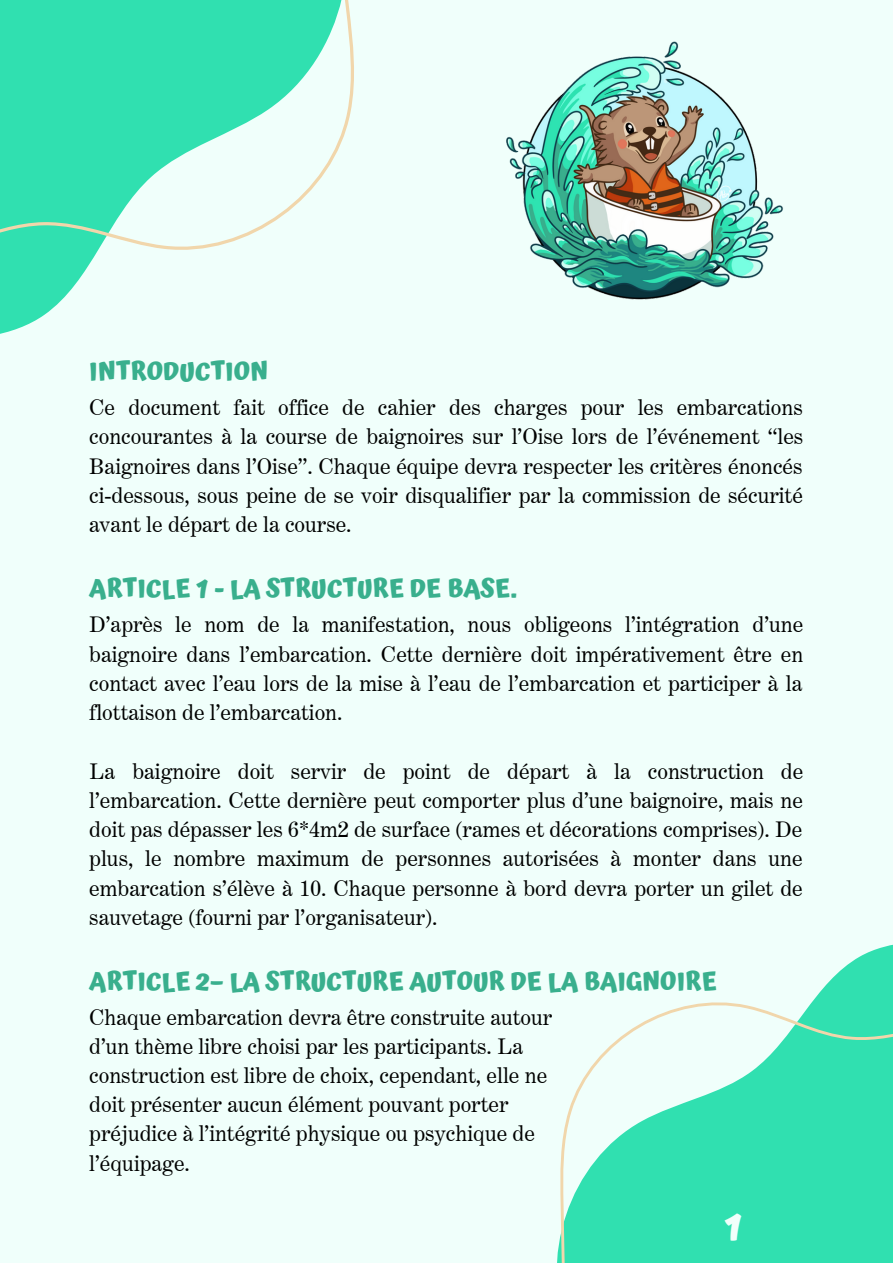
<style>
.page{position:relative;width:893px;height:1264px;background:#fff}
.page>*{position:absolute;margin:0;border:0;box-sizing:border-box;transform-origin:0 0}
.t1{font:700 36.75px "Atma";color:#f0fffb}
.t2{font:700 25.35px "Atma";color:#39af8d}
.t3{font:21.6px/29.2px "Century Expanded BT";color:#000;text-align:justify}
</style>
<div class="page">
<div style="left:0;top:0;width:892px;height:1262px;background:#f0fffb"></div>
<svg style="left:557px;top:945px;width:335px;height:317px"></svg>
<svg style="left:0;top:0;width:354px;height:334px"></svg>
<img style="left:506px;top:41px;width:277px;height:259px">
<p class="t2" style="left:89px;top:356px;width:180px">INTRODUCTION</p>
<p class="t3" style="left:89px;top:392px;width:715px">Ce document fait office de cahier des charges pour les embarcations concourantes à la course de baignoires sur l’Oise lors de l’événement “les Baignoires dans l’Oise”. Chaque équipe devra respecter les critères énoncés ci-dessous, sous peine de se voir disqualifier par la commission de sécurité avant le départ de la course.</p>
<p class="t2" style="left:89px;top:573px;width:429px">ARTICLE 1 - LA STRUCTURE DE BASE.</p>
<p class="t3" style="left:89px;top:610px;width:715px">D’après le nom de la manifestation, nous obligeons l’intégration d’une baignoire dans l’embarcation. Cette dernière doit impérativement être en contact avec l’eau lors de la mise à l’eau de l’embarcation et participer à la flottaison de l’embarcation.</p>
<p class="t3" style="left:89px;top:756px;width:715px">La baignoire doit servir de point de départ à la construction de l’embarcation. Cette dernière peut comporter plus d’une baignoire, mais ne doit pas dépasser les 6*4m2 de surface (rames et décorations comprises). De plus, le nombre maximum de personnes autorisées à monter dans une embarcation s’élève à 10. Chaque personne à bord devra porter un gilet de sauvetage (fourni par l’organisateur).</p>
<p class="t2" style="left:89px;top:966px;width:629px">ARTICLE 2– LA STRUCTURE AUTOUR DE LA BAIGNOIRE</p>
<p class="t3" style="left:89px;top:1001px;width:464px;text-align:left">Chaque embarcation devra être construite autour d’un thème libre choisi par les participants. La construction est libre de choix, cependant, elle ne doit présenter aucun élément pouvant porter préjudice à l’intégrité physique ou psychique de l’équipage.</p>
<p class="t1" style="left:724px;top:1204px;width:20px">1</p>
</div>
